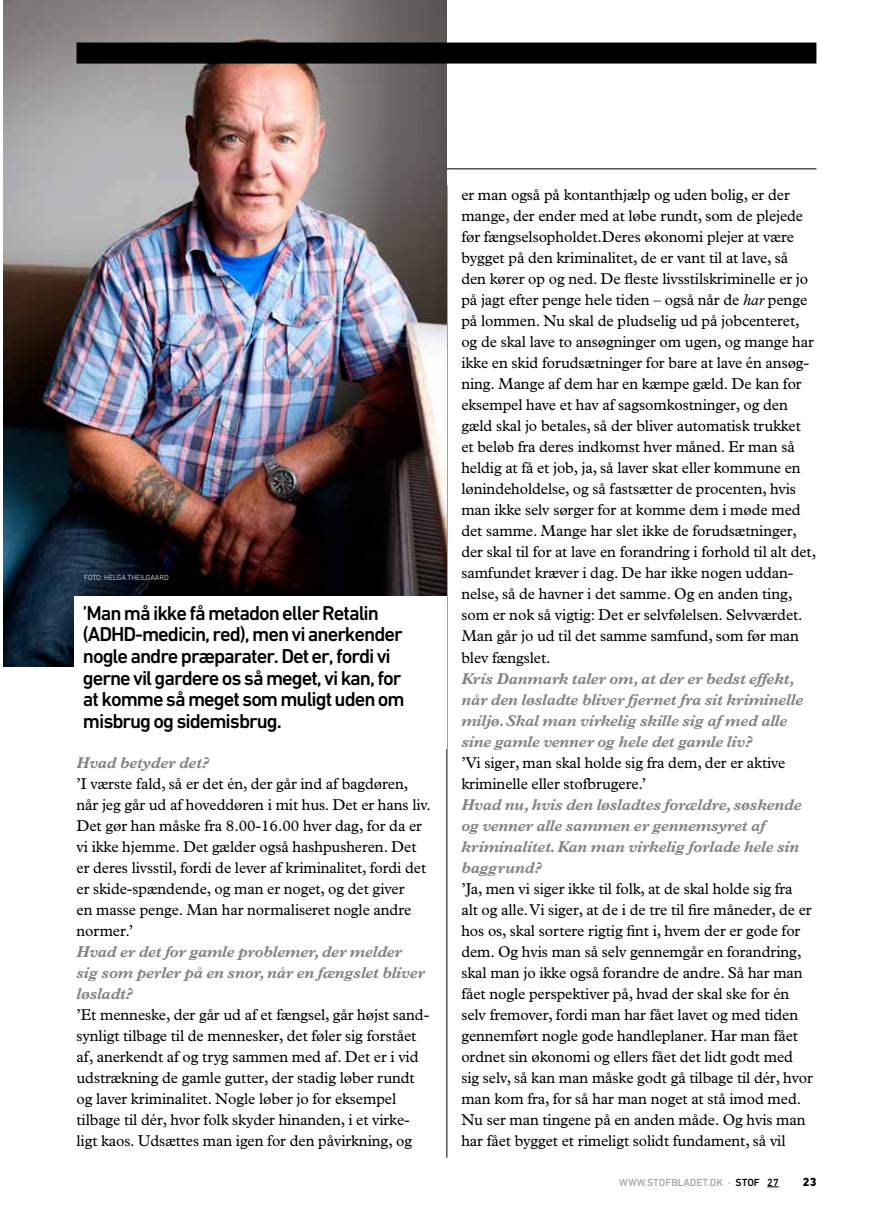
<style>
.page{position:relative;width:893px;height:1221px;background:#fff}
.page>*{position:absolute;margin:0;border:0;box-sizing:border-box;transform-origin:0 0}
.t1{font:500 20.4px/21.6px "DIN Next LT Pro";letter-spacing:-.05em;color:#000}
.t2{font:15.75px/21px "Plantin";letter-spacing:-.005em;color:#000}
.t3{font:italic 700 15.75px/21px "Plantin";letter-spacing:-.01em;color:#808285}
.t4{font:800 12px "DIN Next LT Pro";color:#000}
.t5{font:500 10.5px "DIN Next LT Pro";color:#a7a9ac}
.t6{font:300 7.5px "DIN Next LT Pro";color:#fff}
.s1{font-style:italic}
.s2{color:#000}
</style>
<div class="page">
<svg style="left:767px;top:1186px;width:12px;height:1px"></svg>
<hr style="left:77px;top:168px;width:739px;height:1px;background:#000">
<hr style="left:446px;top:185px;width:1px;height:972px;background:#000">
<img style="left:3px;top:0;width:443px;height:666px">
<div style="left:74px;top:595px;width:372px;height:153px;background:#fff"></div>
<div style="left:77px;top:43px;width:739px;height:21px;background:#000"></div>
<p class="t6" style="left:84px;top:573px;width:86px">FOTO: HELGA THEILGAARD</p>
<p class="t1" style="left:83px;top:601px;width:323px">’Man må ikke få metadon eller Retalin (ADHD-medicin, red), men vi anerkender nogle andre præparater. Det er, fordi vi gerne vil gardere os så meget, vi kan, for at komme så meget som muligt uden om misbrug og sidemisbrug.</p>
<p class="t3" style="left:77px;top:751px;width:135px">Hvad betyder det?</p>
<p class="t2" style="left:77px;top:772px;width:356px">’I værste fald, så er det én, der går ind af bagdøren, når jeg går ud af hoveddøren i mit hus. Det er hans liv.<br>Det gør han måske fra 8.00-16.00 hver dag, for da er vi ikke hjemme. Det gælder også hashpusheren. Det er deres livsstil, fordi de lever af kriminalitet, fordi det er skide-spændende, og man er noget, og det giver<br>en masse penge. Man har normaliseret nogle andre normer.’</p>
<p class="t3" style="left:77px;top:940px;width:350px">Hvad er det for gamle problemer, der melder sig som perler på en snor, når en fængslet bliver løsladt?</p>
<p class="t2" style="left:77px;top:1003px;width:354px">’Et menneske, der går ud af et fængsel, går højst sand&shy;synligt tilbage til de mennesker, det føler sig forstået af, anerkendt af og tryg sammen med af. Det er i vid udstrækning de gamle gutter, der stadig løber rundt og laver kriminalitet. Nogle løber jo for eksempel tilbage til dér, hvor folk skyder hinanden, i et virke&shy;ligt kaos. Udsættes man igen for den påvirkning, og</p>
<p class="t2" style="left:461px;top:184px;width:356px">er man også på kontanthjælp og uden bolig, er der mange, der ender med at løbe rundt, som de plejede før fængselsopholdet.Deres økonomi plejer at være bygget på den kriminalitet, de er vant til at lave, så den kører op og ned. De fleste livsstilskriminelle er jo på jagt efter penge hele tiden – også når de <span class="s1">har</span> penge på lommen. Nu skal de pludselig ud på jobcenteret, og de skal lave to ansøgninger om ugen, og mange har ikke en skid forudsætninger for bare at lave én ansøg&shy;ning. Mange af dem har en kæmpe gæld. De kan for eksempel have et hav af sagsomkostninger, og den gæld skal jo betales, så der bliver automatisk trukket et beløb fra deres indkomst hver måned. Er man så heldig at få et job, ja, så laver skat eller kommune en lønindeholdelse, og så fastsætter de procenten, hvis man ikke selv sørger for at komme dem i møde med det samme. Mange har slet ikke de forudsætninger, der skal til for at lave en forandring i forhold til alt det, samfundet kræver i dag. De har ikke nogen uddan&shy;nelse, så de havner i det samme. Og en anden ting, som er nok så vigtig: Det er selvfølelsen. Selvværdet.<br>Man går jo ud til det samme samfund, som før man blev fængslet.</p>
<p class="t3" style="left:461px;top:667px;width:343px">Kris Danmark taler om, at der er bedst effekt, når den løsladte bliver fjernet fra sit kriminelle miljø. Skal man virkelig skille sig af med alle sine gamle venner og hele det gamle liv?</p>
<p class="t2" style="left:461px;top:751px;width:325px">’Vi siger, man skal holde sig fra dem, der er aktive kriminelle eller stofbrugere.’</p>
<p class="t3" style="left:461px;top:793px;width:342px">Hvad nu, hvis den løsladtes forældre, søskende og venner alle sammen er gennemsyret af kriminalitet. Kan man virkelig forlade hele sin baggrund?</p>
<p class="t2" style="left:461px;top:877px;width:353px">’Ja, men vi siger ikke til folk, at de skal holde sig fra alt og alle. Vi siger, at de i de tre til fire måneder, de er hos os, skal sortere rigtig fint i, hvem der er gode for dem. Og hvis man så selv gennemgår en forandring, skal man jo ikke også forandre de andre. Så har man fået nogle perspektiver på, hvad der skal ske for én selv fremover, fordi man har fået lavet og med tiden gennemført nogle gode handleplaner. Har man fået ordnet sin økonomi og ellers fået det lidt godt med sig selv, så kan man måske godt gå tilbage til dér, hvor man kom fra, for så har man noget at stå imod med.<br>Nu ser man tingene på en anden måde. Og hvis man har fået bygget et rimeligt solidt fundament, så vil</p>
<p class="t5" style="left:619px;top:1175px;width:161px">WWW.STOFBLADET.DK · <span class="s2">STOF 27</span></p>
<p class="t4" style="left:803px;top:1174px;width:15px">23</p>
</div>
